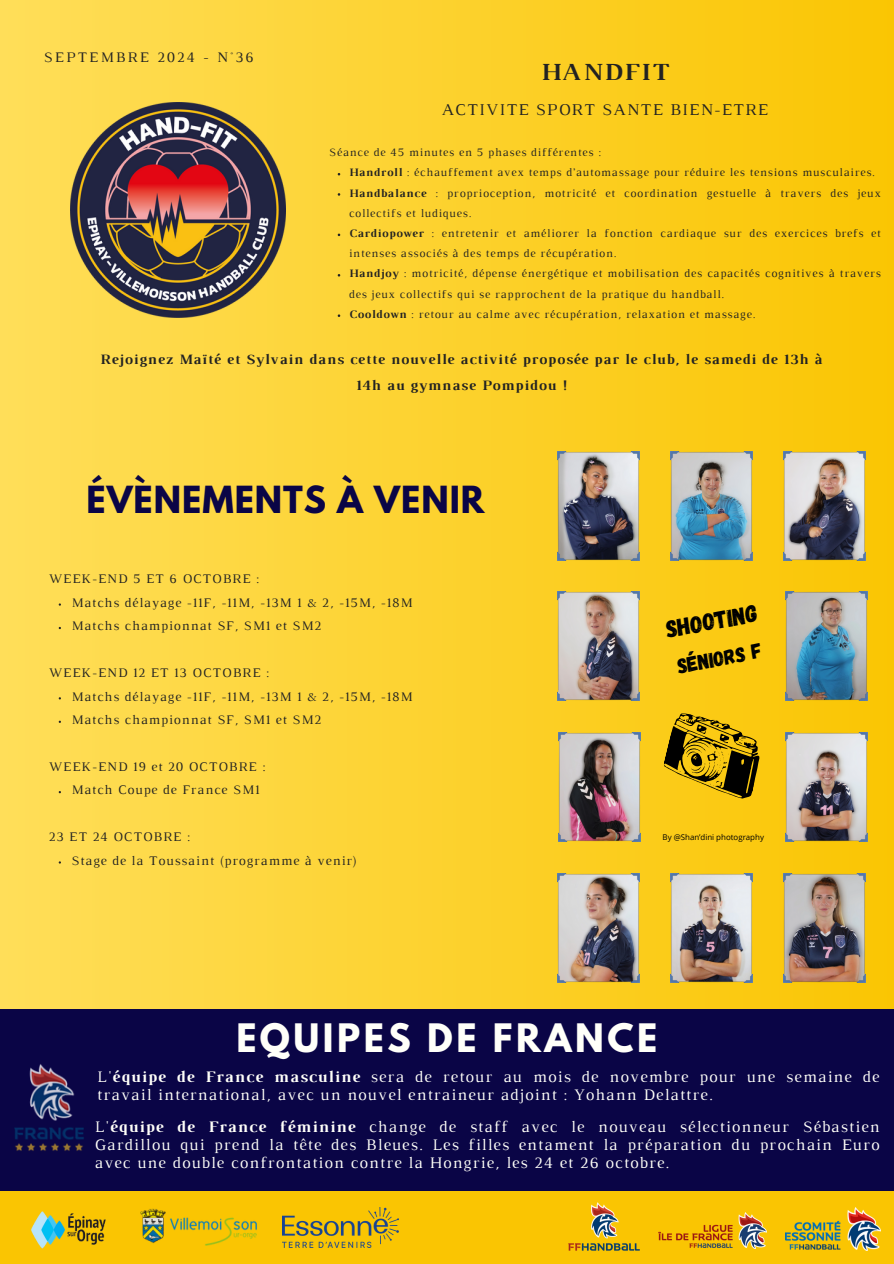
<style>
.page{position:relative;width:894px;height:1264px;background:#fff}
.page>*{position:absolute;margin:0;border:0;box-sizing:border-box;transform-origin:0 0}
.t1{font:700 34.8px "League Spartan";letter-spacing:.1em;color:#fffff9}
.t2{font:700 33.15px "League Spartan";letter-spacing:.03em;color:#0a0546}
.t3{font:700 25.05px "Luthier";letter-spacing:.07em;color:#222}
.t4{font:24px "Gagalin";color:#000}
.t5{font:21px "Gagalin";color:#000}
.t6{font:16.8px "Luthier";letter-spacing:.07em;color:#222}
.t7{font:16.35px/18px "Luthier";letter-spacing:.07em;color:#fffff9}
.t8{font:14.85px "Luthier";letter-spacing:.14em;color:#222}
.t9{font:700 14.55px/25.8px "Luthier";letter-spacing:.07em;color:#222;text-align:center}
.t10{font:13.35px "Luthier";letter-spacing:.07em;color:#222}
.t11{font:11.55px/20.2px "Luthier";letter-spacing:.07em;color:#222}
.t12{font:7.95px "Open Sans";color:#000}
.s1{font-weight:700}
</style>
<div class="page">
<div style="left:0;top:0;width:893px;height:1263px;background:linear-gradient(to right,#ffde59,#f9c503)"></div>
<div style="left:0;top:1009px;width:893px;height:254px;background:#0a0546"></div>
<div style="left:0;top:1191px;width:893px;height:72px;background:#fac502"></div>
<img style="left:148px;top:1208px;width:109px;height:37px">
<img style="left:283px;top:1207px;width:115px;height:40px">
<img style="left:568px;top:1202px;width:72px;height:49px">
<img style="left:658px;top:1212px;width:108px;height:36px">
<img style="left:785px;top:1207px;width:95px;height:43px">
<img style="left:14px;top:1064px;width:70px;height:87px">
<img style="left:31px;top:1210px;width:129px;height:39px">
<img style="left:557px;top:451px;width:82px;height:109px">
<img style="left:670px;top:873px;width:82px;height:109px">
<img style="left:558px;top:732px;width:82px;height:109px">
<img style="left:670px;top:451px;width:82px;height:109px">
<img style="left:557px;top:873px;width:82px;height:109px">
<img style="left:783px;top:873px;width:82px;height:109px">
<img style="left:784px;top:591px;width:82px;height:110px">
<img style="left:784px;top:732px;width:82px;height:109px">
<img style="left:783px;top:451px;width:82px;height:109px">
<img style="left:557px;top:591px;width:82px;height:110px">
<svg style="left:659px;top:710px;width:107px;height:91px;background:#b08e0e"></svg>
<img style="left:70px;top:103px;width:215px;height:215px">
<p class="t8" style="left:44px;top:52px;width:211px">SEPTEMBRE 2024 - N°36</p>
<p class="t3" style="left:540px;top:63px;width:129px">HANDFIT</p>
<p class="t6" style="left:441px;top:103px;width:328px">ACTIVITE SPORT SANTE BIEN-ETRE</p>
<p class="t11" style="left:329px;top:143px;width:273px">Séance de 45 minutes en 5 phases différentes :</p>
<p class="t11" style="left:349px;top:163px;width:527px"><span class="s1">Handroll</span> : échauffement avex temps d’automassage pour réduire les tensions musculaires.</p>
<p class="t11" style="left:349px;top:183px;width:533px"><span class="s1">Handbalance</span> : proprioception, motricité et coordination gestuelle à travers des jeux collectifs et ludiques.</p>
<p class="t11" style="left:349px;top:224px;width:533px"><span class="s1">Cardiopower</span> : entretenir et améliorer la fonction cardiaque sur des exercices brefs et intenses associés à des temps de récupération.</p>
<p class="t11" style="left:349px;top:264px;width:533px"><span class="s1">Handjoy</span> : motricité, dépense énergétique et mobilisation des capacités cognitives à travers des jeux collectifs qui se rapprochent de la pratique du handball.</p>
<h2 class="t11" style="left:349px;top:305px;width:407px"><span class="s1">Cooldown</span> : retour au calme avec récupération, relaxation et massage.</h2>
<p class="t9" style="left:100px;top:347px;width:723px">Rejoignez Maïté et Sylvain dans cette nouvelle activité proposée par le club, le samedi de 13h à<br>14h au gymnase Pompidou !</p>
<p class="t2" style="left:86px;top:483px;width:399px">ÉVÈNEMENTS À VENIR</p>
<p class="t10" style="left:49px;top:574px;width:212px">WEEK-END 5 ET 6 OCTOBRE :</p>
<p class="t10" style="left:71px;top:597px;width:342px">Matchs délayage -11F, -11M, -13M 1 &amp; 2, -15M, -18M</p>
<h1 class="t10" style="left:71px;top:621px;width:251px">Matchs championnat SF, SM1 et SM2</h1>
<p class="t10" style="left:49px;top:668px;width:222px">WEEK-END 12 ET 13 OCTOBRE :</p>
<p class="t10" style="left:71px;top:691px;width:342px">Matchs délayage -11F, -11M, -13M 1 &amp; 2, -15M, -18M</p>
<p class="t10" style="left:71px;top:714px;width:251px">Matchs championnat SF, SM1 et SM2</p>
<p class="t10" style="left:49px;top:761px;width:218px">WEEK-END 19 et 20 OCTOBRE :</p>
<p class="t10" style="left:71px;top:785px;width:189px">Match Coupe de France SM1</p>
<p class="t10" style="left:49px;top:832px;width:143px">23 ET 24 OCTOBRE :</p>
<p class="t10" style="left:71px;top:855px;width:287px">Stage de la Toussaint (programme à venir)</p>
<p class="t4" style="left:663px;top:614px;width:94px;rotate:-10deg">SHOOTING</p>
<p class="t5" style="left:674px;top:654px;width:87px;rotate:-12deg">SÉNIORS F</p>
<p class="t12" style="left:662px;top:831px;width:103px">By @Shan’dini photography</p>
<p class="t1" style="left:236px;top:1021px;width:422px">EQUIPES DE FRANCE</p>
<h3 class="t7" style="left:97px;top:1068px;width:783px">L'<span class="s1">équipe de France masculine</span> sera de retour au mois de novembre pour une semaine de travail international, avec un nouvel entraineur adjoint : Yohann Delattre.</h3>
<p class="t7" style="left:95px;top:1118px;width:786px;text-align:justify">L'<span class="s1">équipe de France féminine</span> change de staff avec le nouveau sélectionneur Sébastien Gardillou qui prend la tête des Bleues. Les filles entament la préparation du prochain Euro avec une double confrontation contre la Hongrie, les 24 et 26 octobre.</p>
</div>
